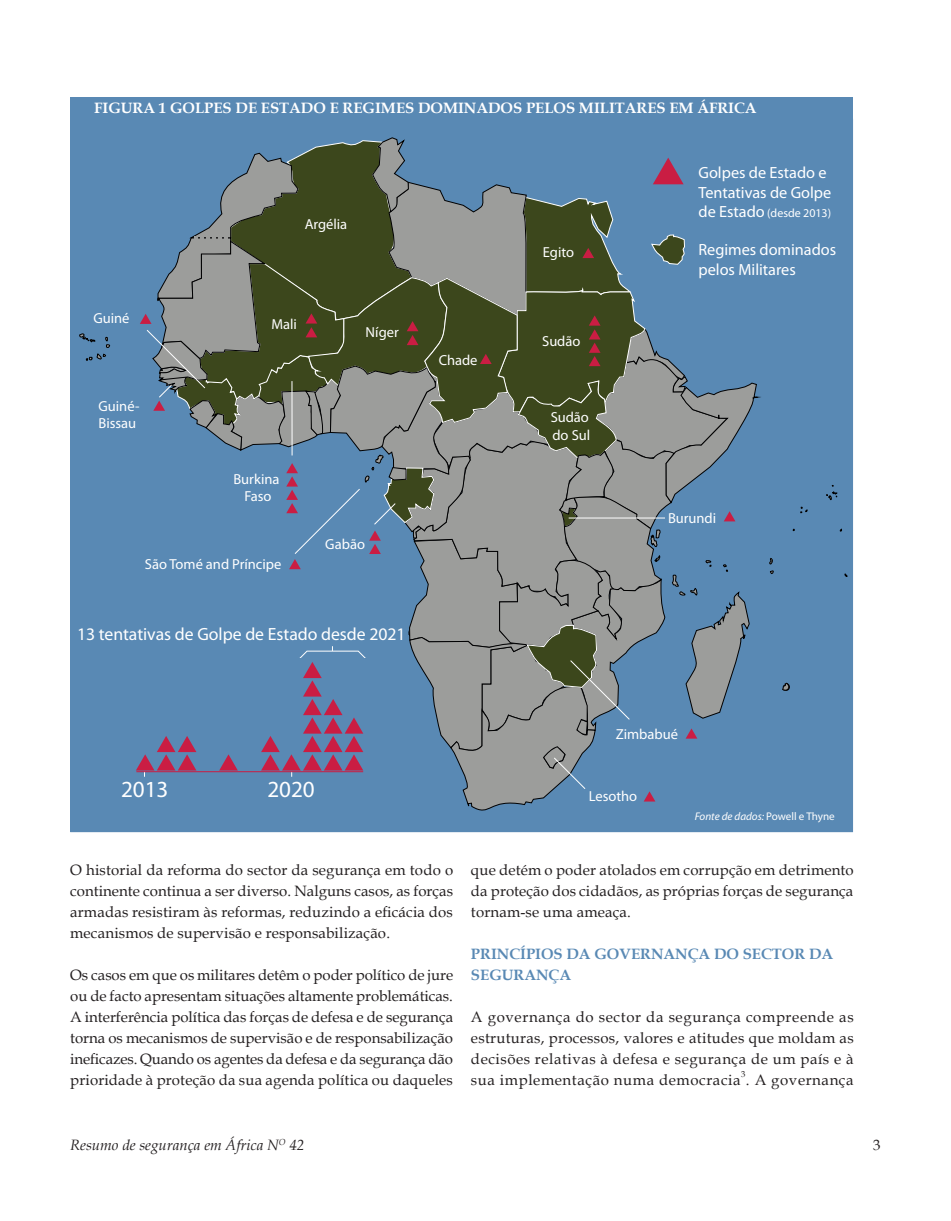
<style>
.page{position:relative;width:951px;height:1221px;background:#fff}
.page>*{position:absolute;margin:0;border:0;box-sizing:border-box;transform-origin:0 0}
.t1{font:23.1px "Myriad Pro";color:#fff}
.t2{font:17.7px "Myriad Pro";color:#fff}
.t3{font:16.2px/19.5px "Myriad Pro";color:#fff}
.t4{font:15px/21px "Book Antiqua";letter-spacing:.01em;color:#231f20;text-align:justify}
.t5{font:700 15px "Book Antiqua";color:#fff}
.t6{font:700 15px/21px "Book Antiqua";color:#5989b4}
.t7{font:italic 15px "Book Antiqua";color:#231f20}
.t8{font:14.55px/17.4px "Myriad Pro";color:#fff}
.t9{font:12px "Myriad Pro";color:#fff}
.t10{font:italic 11.1px "Myriad Pro";color:#fff}
.t11{font:8.7px "Book Antiqua";color:#231f20}
.s1{font-size:16.2px}
.s2{font-style:normal}
</style>
<div class="page">
<div style="left:70px;top:97px;width:783px;height:21px;background:#5989b4"></div>
<div style="left:70px;top:119px;width:783px;height:713px;background:#5989b4"></div>
<svg style="left:800px;top:507px;width:7px;height:6px"></svg>
<svg style="left:769px;top:558px;width:5px;height:16px"></svg>
<svg style="left:826px;top:485px;width:11px;height:15px"></svg>
<svg style="left:105px;top:336px;width:5px;height:12px"></svg>
<svg style="left:86px;top:354px;width:20px;height:7px"></svg>
<svg style="left:79px;top:333px;width:16px;height:10px"></svg>
<svg style="left:782px;top:683px;width:8px;height:8px"></svg>
<svg style="left:136px;top:138px;width:623px;height:673px"></svg>
<p class="t5" style="left:94px;top:98px;width:664px">FIGURA 1 GOLPES DE ESTADO E REGIMES DOMINADOS PELOS MILITARES EM ÁFRICA</p>
<p class="t8" style="left:305px;top:215px;width:44px">Argélia</p>
<p class="t8" style="left:93px;top:309px;width:38px">Guiné</p>
<p class="t8" style="left:99px;top:397px;width:42px">Guiné-<br>Bissau</p>
<p class="t8" style="left:271px;top:315px;width:27px">Mali</p>
<p class="t8" style="left:233px;top:470px;width:48px;text-align:center">Burkina<br>Faso</p>
<p class="t8" style="left:145px;top:555px;width:138px">São Tomé and Príncipe</p>
<p class="t8" style="left:365px;top:323px;width:35px">Níger</p>
<p class="t8" style="left:325px;top:535px;width:41px">Gabão</p>
<p class="t2" style="left:77px;top:623px;width:330px">13 tentativas de Golpe de Estado desde 2021</p>
<p class="t8" style="left:438px;top:351px;width:40px">Chade</p>
<h1 class="t1" style="left:121px;top:775px;width:49px">2013</h1>
<h1 class="t1" style="left:267px;top:775px;width:49px">2020</h1>
<p class="t8" style="left:543px;top:243px;width:33px">Egito</p>
<p class="t8" style="left:542px;top:332px;width:40px">Sudão</p>
<p class="t8" style="left:550px;top:408px;width:41px">Sudão do Sul</p>
<p class="t3" style="left:698px;top:163px;width:134px">Golpes de Estado e<br>Tentativas de Golpe</p>
<p class="t9" style="left:698px;top:206px;width:134px"><span class="s1">de Estado</span> (desde 2013)</p>
<p class="t3" style="left:698px;top:240px;width:139px">Regimes dominados pelos Militares</p>
<p class="t8" style="left:668px;top:509px;width:50px">Burundi</p>
<p class="t8" style="left:615px;top:725px;width:64px">Zimbabué</p>
<p class="t8" style="left:588px;top:787px;width:50px">Lesotho</p>
<p class="t10" style="left:694px;top:809px;width:141px">Fonte de dados: <span class="s2">Powell e Thyne</span></p>
<p class="t4" style="left:70px;top:858px;width:384px">O historial da reforma do sector da segurança em todo o continente continua a ser diverso. Nalguns casos, as forças armadas resistiram às reformas, reduzindo a eficácia dos mecanismos de supervisão e responsabilização.</p>
<p class="t4" style="left:70px;top:963px;width:384px">Os casos em que os militares detêm o poder político de jure ou de facto apresentam situações altamente problemáticas.<br>A interferência política das forças de defesa e de segurança torna os mecanismos de supervisão e de responsabilização ineficazes. Quando os agentes da defesa e da segurança dão prioridade à proteção da sua agenda política ou daqueles</p>
<p class="t4" style="left:471px;top:858px;width:384px">que detém o poder atolados em corrupção em detrimento da proteção dos cidadãos, as próprias forças de segurança tornam-se uma ameaça.</p>
<p class="t6" style="left:471px;top:943px;width:364px">PRINCÍPIOS DA GOVERNANÇA DO SECTOR DA<br>SEGURANÇA</p>
<p class="t4" style="left:471px;top:1005px;width:384px">A governança do sector da segurança compreende as estruturas, processos, valores e atitudes que moldam as decisões relativas à defesa e segurança de um país e à sua implementação numa democracia . A governança</p>
<p class="t11" style="left:741px;top:1067px;width:6px">3</p>
<p class="t7" style="left:70px;top:1133px;width:236px">Resumo de segurança em África N<sup>O</sup> 42</p>
<p class="t4" style="left:873px;top:1134px;width:9px">3</p>
</div>
